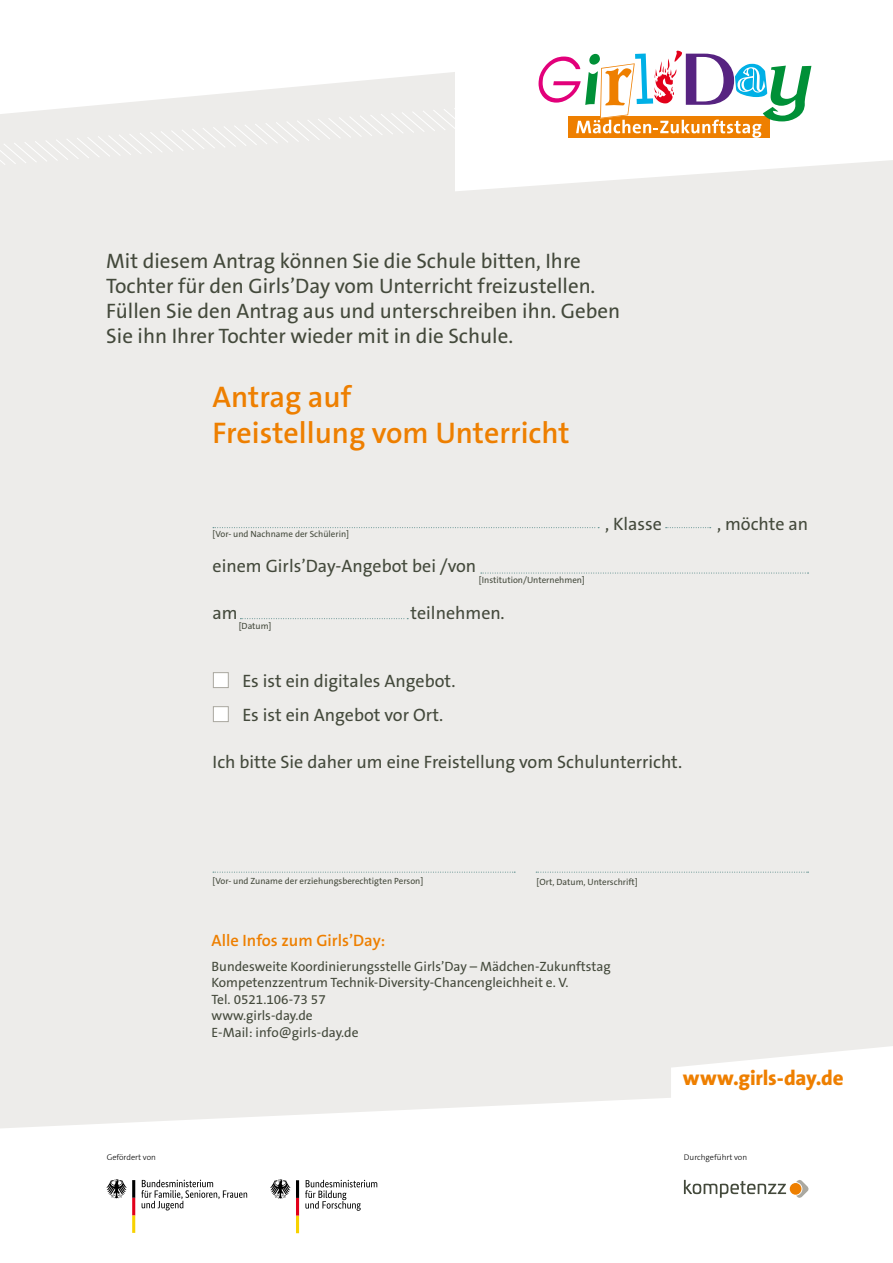
<style>
.page{position:relative;width:893px;height:1263px;background:#fff}
.page>*{position:absolute;margin:0;border:0;box-sizing:border-box;transform-origin:0 0}
.t1{font:600 30px/36px "The Sans B W6";color:#ee7f00}
.t2{font:21px/25.2px "The Sans B W5 Plain";color:#43493b}
.t3{font:800 21px "The Sans";letter-spacing:-.01em;color:#ee7f00}
.t4{font:18px/34px "The Sans B W5 Plain";color:#43493b}
.t5{font:600 16.5px "The Sans B W6";color:#ee7f00}
.t6{font:13.5px/16.5px "The Sans B W5 Plain";color:#43493b}
.t7{font:9px "The Sans B W5 Plain";color:#43493b}
.t8{font:300 8.25px "The Sans C4 s";color:#000}
</style>
<div class="page">
<div style="left:0;top:579px;width:893px;height:549px;background:#edecea"></div>
<div style="left:0;top:740px;width:436px;height:93px;background:#edecea"></div>
<div style="left:0;top:579px;width:436px;height:161px;background:#edecea"></div>
<svg style="left:671px;top:1044px;width:222px;height:66px"></svg>
<svg style="left:305px;top:1180px;width:72px;height:31px"></svg>
<svg style="left:270px;top:1179px;width:29px;height:54px"></svg>
<svg style="left:141px;top:1179px;width:106px;height:31px"></svg>
<svg style="left:106px;top:1179px;width:29px;height:54px"></svg>
<svg style="left:684px;top:1180px;width:102px;height:18px"></svg>
<svg style="left:796px;top:1180px;width:13px;height:18px"></svg>
<div style="left:790px;top:1183px;width:11px;height:12px;background:#ee7f00;border-radius:50%"></div>
<svg style="left:240px;top:618px;width:168px;height:1px"></svg>
<svg style="left:213px;top:872px;width:302px;height:1px"></svg>
<svg style="left:536px;top:872px;width:272px;height:1px"></svg>
<div style="left:213px;top:672px;width:16px;height:16px;background:#fff;border:1px solid #aaa8a0"></div>
<div style="left:213px;top:706px;width:16px;height:16px;background:#fff;border:1px solid #aaa8a0"></div>
<svg style="left:0;top:50px;width:893px;height:529px;background:#edecea"></svg>
<p class="t2" style="left:106px;top:248px;width:515px">Mit diesem Antrag können Sie die Schule bitten, Ihre Tochter für den Girls’Day vom Unterricht freizustellen.<br>Füllen Sie den Antrag aus und unterschreiben ihn. Geben Sie ihn Ihrer Tochter wieder mit in die Schule.</p>
<h1 class="t1" style="left:213px;top:379px;width:359px">Antrag auf<br>Freistellung vom Unterricht</h1>
<p class="t7" style="left:213px;top:528px;width:138px">[Vor- und Nachname der Schülerin]</p>
<p class="t4" style="left:213px;top:549px;width:265px">einem Girls’Day-Angebot bei /von</p>
<p class="t4" style="left:213px;top:596px;width:27px">am</p>
<p class="t4" style="left:410px;top:596px;width:96px">teilnehmen.</p>
<p class="t7" style="left:479px;top:574px;width:107px">[Institution/Unternehmen]</p>
<p class="t7" style="left:239px;top:620px;width:34px">[Datum]</p>
<p class="t4" style="left:605px;top:507px;width:59px">, Klasse</p>
<p class="t4" style="left:717px;top:507px;width:93px">, möchte an</p>
<p class="t4" style="left:242px;top:664px;width:215px">Es ist ein digitales Angebot.<br>Es ist ein Angebot vor Ort.</p>
<p class="t4" style="left:213px;top:745px;width:471px">Ich bitte Sie daher um eine Freistellung vom Schulunterricht.</p>
<p class="t7" style="left:213px;top:875px;width:212px">[Vor- und Zuname der erziehungsberechtigten Person]</p>
<p class="t7" style="left:537px;top:876px;width:102px">[Ort, Datum, Unterschrift]</p>
<p class="t5" style="left:212px;top:929px;width:175px">Alle Infos zum Girls’Day:</p>
<p class="t6" style="left:212px;top:958px;width:401px">Bundesweite Koordinierungsstelle Girls’Day – Mädchen-Zukunftstag Kompetenzzentrum Technik-Diversity-Chancengleichheit e. V.<br>Tel. 0521.106-73 57<br>www.girls-day.de<br>E-Mail: info@girls-day.de</p>
<p class="t3" style="left:683px;top:1060px;width:162px">www.girls-day.de</p>
<p class="t8" style="left:107px;top:1152px;width:51px">Gefördert von</p>
<p class="t8" style="left:684px;top:1152px;width:65px">Durchgeführt von</p>
</div>
